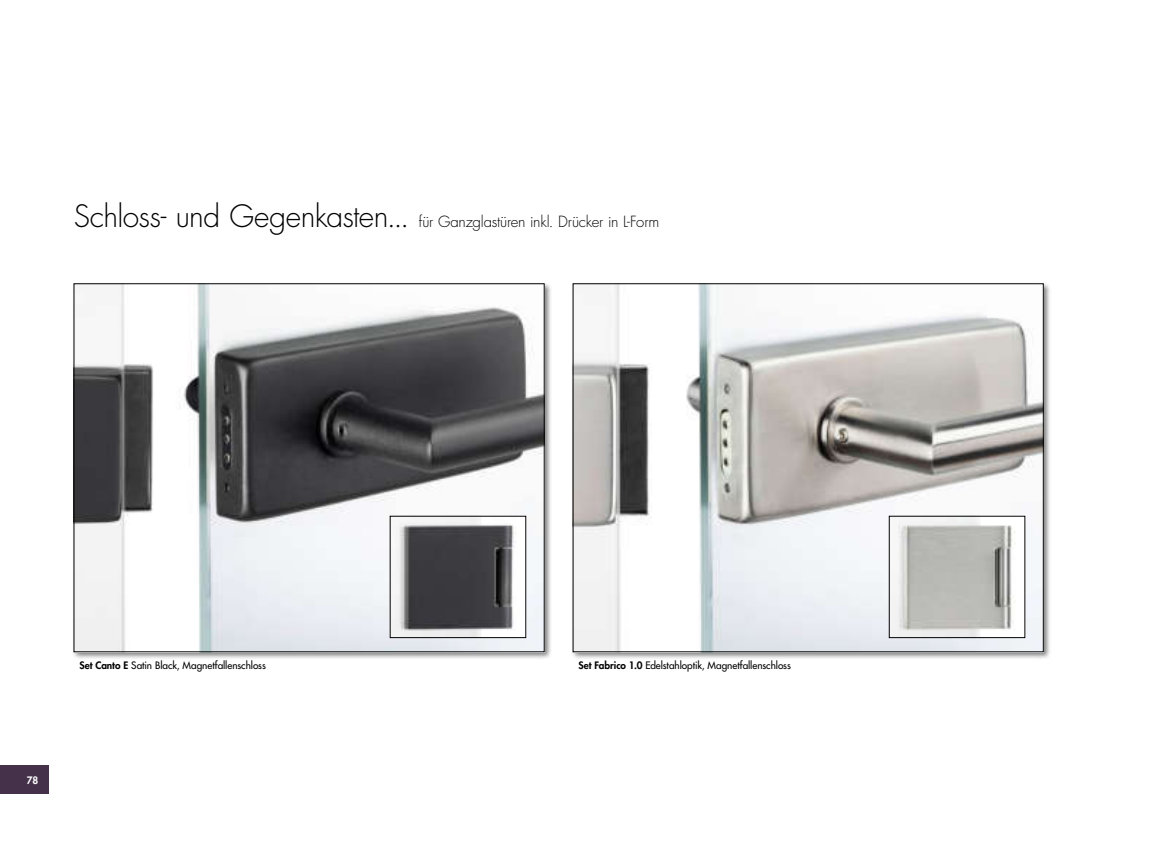
<style>
.page{position:relative;width:1157px;height:842px;background:#fff}
.page>*{position:absolute;margin:0;border:0;box-sizing:border-box;transform-origin:0 0}
.t1{font:300 15px "Futura LT Pro";letter-spacing:-.015em;color:#000}
.t2{font:500 10px "Futura LT Pro";letter-spacing:-.005em;color:#000}
.t3{font:800 10px "Futura LT Pro";color:#fff}
.s1{font-size:30px}
.s2{font-weight:800}
</style>
<div class="page">
<div style="left:72px;top:282px;width:480px;height:378px;background:#000;opacity:.5"></div>
<img style="left:76px;top:285px;width:466px;height:365px">
<img style="left:392px;top:518px;width:132px;height:118px">
<div style="left:571px;top:282px;width:480px;height:378px;background:#000;opacity:.5"></div>
<img style="left:575px;top:285px;width:466px;height:365px">
<img style="left:891px;top:518px;width:132px;height:118px">
<div style="left:889px;top:516px;width:136px;height:122px;border:1px solid #000"></div>
<div style="left:0;top:765px;width:48px;height:29px;background:#45324a"></div>
<h1 class="t1" style="left:74px;top:214px;width:587px"><span class="s1">Schloss- und Gegenkasten...</span> für Ganzglastüren inkl. Drücker in L-Form</h1>
<p class="t2" style="left:79px;top:659px;width:188px"><span class="s2">Set Canto E</span> Satin Black, Magnetfallenschloss</p>
<p class="t2" style="left:578px;top:659px;width:214px"><span class="s2">Set Fabrico 1.0</span> Edelstahloptik, Magnetfallenschloss</p>
<p class="t3" style="left:27px;top:774px;width:13px">78</p>
</div>
